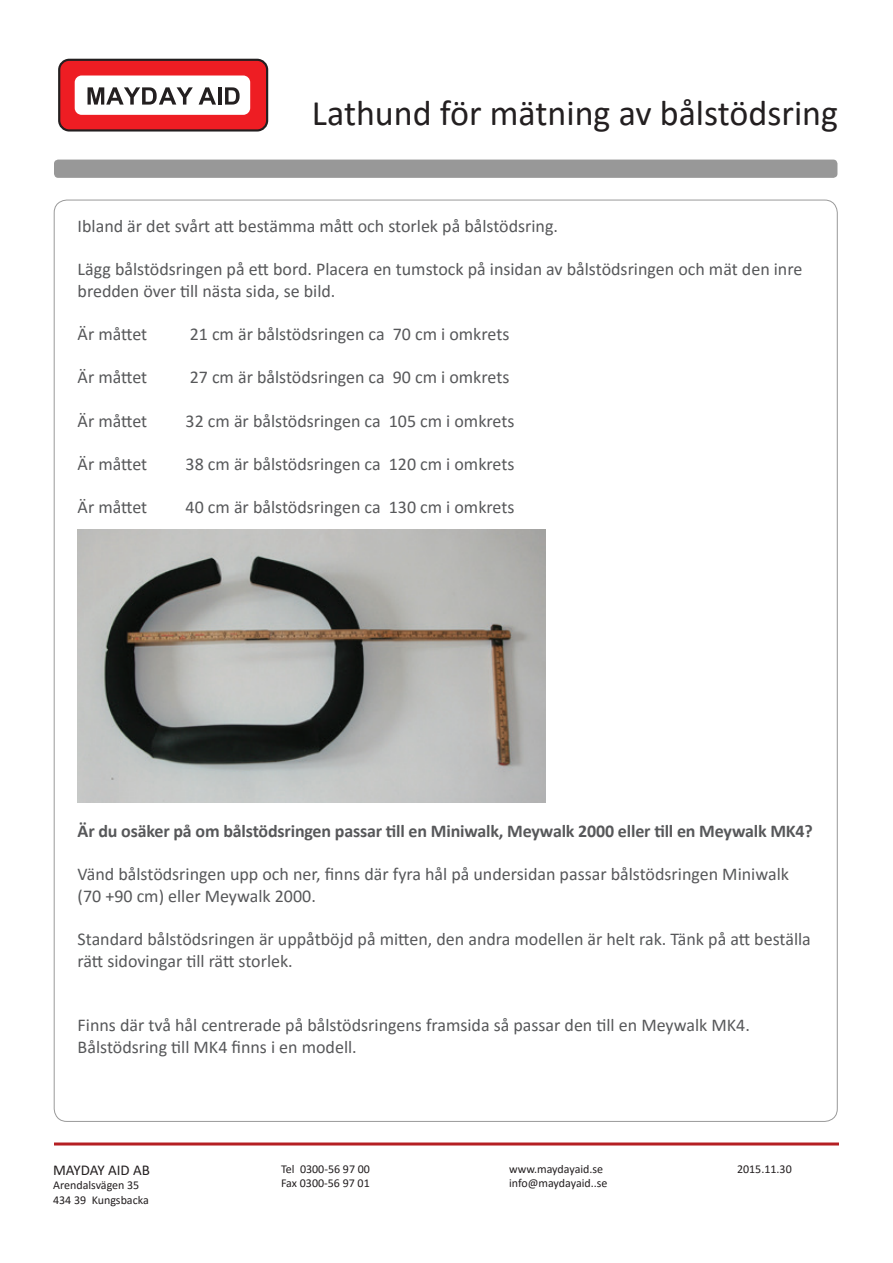
<style>
.page{position:relative;width:893px;height:1263px;background:#fff}
.page>*{position:absolute;margin:0;border:0;box-sizing:border-box;transform-origin:0 0}
.t1{font:36px "Calibri";color:#231f20}
.t2{font:18px/21.6px "Calibri";color:#57585a}
.t3{font:700 18px "Calibri";letter-spacing:-.01em;color:#57585a}
.t4{font:15px "Calibri";color:#231f20}
.t5{font:12px/14.4px "Calibri";color:#231f20}
</style>
<div class="page">
<div style="left:59px;top:60px;width:208px;height:70px;background:#ee1d23;border-radius:10px"></div>
<div style="left:58px;top:59px;width:210px;height:73px;border:2px solid #231f20;border-radius:10px"></div>
<div style="left:75px;top:76px;width:175px;height:39px;background:#fff;border-radius:7px"></div>
<svg style="left:88px;top:87px;width:105px;height:18px"></svg>
<svg style="left:199px;top:87px;width:17px;height:18px"></svg>
<hr style="left:218px;top:87px;width:3px;height:18px;background:#231f20">
<svg style="left:225px;top:87px;width:15px;height:18px"></svg>
<hr style="left:54px;top:1142px;width:785px;height:3px;background:#b51f23">
<div style="left:54px;top:160px;width:783px;height:18px;background:#989898;border-radius:4px"></div>
<img style="left:78px;top:529px;width:467px;height:274px">
<h1 class="t1" style="left:312px;top:89px;width:528px">Lathund för mätning av bålstödsring</h1>
<p class="t2" style="left:78px;top:215px;width:482px">Ibland är det svårt att bestämma mått och storlek på bålstödsring.</p>
<p class="t2" style="left:78px;top:258px;width:726px">Lägg bålstödsringen på ett bord. Placera en tumstock på insidan av bålstödsringen och mät den inre bredden över till nästa sida, se bild.</p>
<p class="t2" style="left:78px;top:323px;width:71px">Är måttet</p>
<p class="t2" style="left:190px;top:323px;width:321px">21 cm är bålstödsringen ca 70 cm i omkrets</p>
<p class="t2" style="left:78px;top:366px;width:71px">Är måttet</p>
<p class="t2" style="left:190px;top:366px;width:321px">27 cm är bålstödsringen ca 90 cm i omkrets</p>
<p class="t2" style="left:78px;top:409px;width:71px">Är måttet</p>
<p class="t2" style="left:186px;top:409px;width:330px">32 cm är bålstödsringen ca 105 cm i omkrets</p>
<p class="t2" style="left:78px;top:452px;width:71px">Är måttet</p>
<p class="t2" style="left:186px;top:452px;width:330px">38 cm är bålstödsringen ca 120 cm i omkrets</p>
<p class="t2" style="left:78px;top:496px;width:71px">Är måttet</p>
<p class="t2" style="left:186px;top:496px;width:330px">40 cm är bålstödsringen ca 130 cm i omkrets</p>
<p class="t3" style="left:78px;top:818px;width:737px">Är du osäker på om bålstödsringen passar till en Miniwalk, Meywalk 2000 eller till en Meywalk MK4?</p>
<p class="t2" style="left:78px;top:863px;width:713px">Vänd bålstödsringen upp och ner, finns där fyra hål på undersidan passar bålstödsringen Miniwalk (70 +90 cm) eller Meywalk 2000.</p>
<p class="t2" style="left:78px;top:928px;width:735px">Standard bålstödsringen är uppåtböjd på mitten, den andra modellen är helt rak. Tänk på att beställa rätt sidovingar till rätt storlek.</p>
<p class="t2" style="left:78px;top:1014px;width:674px">Finns där två hål centrerade på bålstödsringens framsida så passar den till en Meywalk MK4.<br>Bålstödsring till MK4 finns i en modell.</p>
<p class="t4" style="left:53px;top:1160px;width:98px">MAYDAY AID AB</p>
<p class="t5" style="left:53px;top:1178px;width:97px">Arendalsvägen 35<br>434 39 Kungsbacka</p>
<p class="t5" style="left:281px;top:1161px;width:90px">Tel 0300-56 97 00<br>Fax 0300-56 97 01</p>
<p class="t5" style="left:509px;top:1161px;width:100px">www.maydayaid.se info@maydayaid..se</p>
<p class="t5" style="left:737px;top:1161px;width:56px">2015.11.30</p>
</div>
